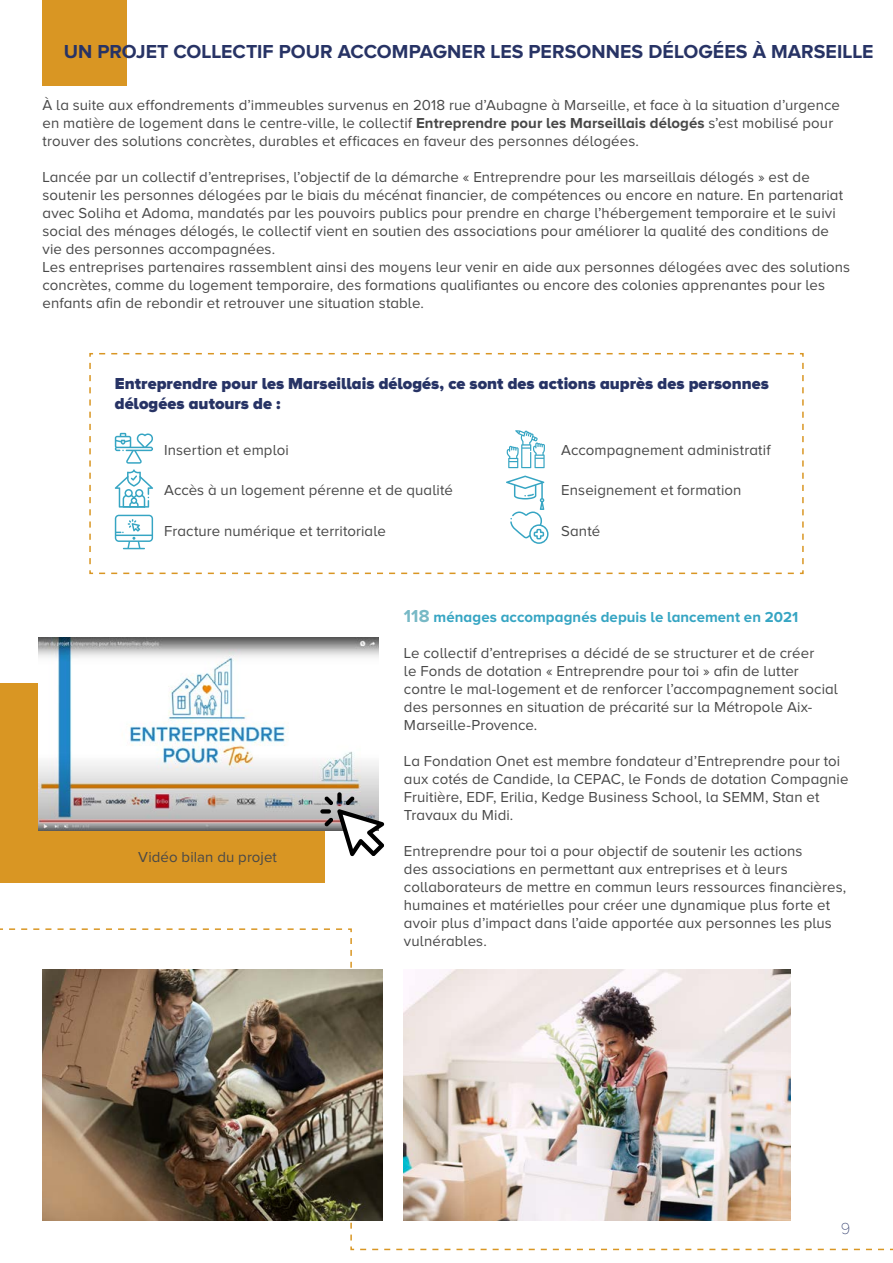
<style>
.page{position:relative;width:893px;height:1263px;background:#fff}
.page>*{position:absolute;margin:0;border:0;box-sizing:border-box;transform-origin:0 0}
.t1{font:700 19.5px "Proxima Nova A";color:#273365}
.t2{font:900 16.5px/19.8px "Proxima Nova A";color:#273365}
.t3{font:100 16.5px "Proxima Nova T";color:#273365}
.t4{font:15px/18px "Proxima Nova A";letter-spacing:.005em;color:#484848}
.t5{font:700 15px "Proxima Nova A";letter-spacing:.005em;color:#36a5c3}
.t6{font:15px "Proxima Nova";letter-spacing:.005em;color:#484848}
.s1{font-weight:700}
.s2{font-size:18px;color:#78b9c6}
</style>
<div class="page">
<div style="left:0;top:683px;width:325px;height:200px;background:#d99623"></div>
<img style="left:38px;top:638px;width:340px;height:192px">
<svg style="left:320px;top:792px;width:64px;height:64px"></svg>
<svg style="left:89px;top:353px;width:715px;height:222px"></svg>
<svg style="left:115px;top:515px;width:38px;height:34px"></svg>
<img style="left:0;top:928px;width:893px;height:323px">
<img style="left:43px;top:969px;width:340px;height:251px">
<div style="left:43px;top:0;width:84px;height:85px;background:#d99623"></div>
<h1 class="t1" style="left:64px;top:41px;width:811px">UN PROJET COLLECTIF POUR ACCOMPAGNER LES PERSONNES DÉLOGÉES À MARSEILLE</h1>
<p class="t4" style="left:43px;top:96px;width:799px">À la suite aux effondrements d’immeubles survenus en 2018 rue d’Aubagne à Marseille, et face à la situation d’urgence en matière de logement dans le centre-ville, le collectif <span class="s1">Entreprendre pour les Marseillais délogés</span> s’est mobilisé pour trouver des solutions concrètes, durables et efficaces en faveur des personnes délogées.</p>
<p class="t4" style="left:43px;top:168px;width:809px">Lancée par un collectif d’entreprises, l’objectif de la démarche « Entreprendre pour les marseillais délogés » est de soutenir les personnes délogées par le biais du mécénat financier, de compétences ou encore en nature. En partenariat avec Soliha et Adoma, mandatés par les pouvoirs publics pour prendre en charge l’hébergement temporaire et le suivi social des ménages délogés, le collectif vient en soutien des associations pour améliorer la qualité des conditions de vie des personnes accompagnées.<br>Les entreprises partenaires rassemblent ainsi des moyens leur venir en aide aux personnes délogées avec des solutions concrètes, comme du logement temporaire, des formations qualifiantes ou encore des colonies apprenantes pour les enfants afin de rebondir et retrouver une situation stable.</p>
<p class="t2" style="left:115px;top:375px;width:655px">Entreprendre pour les Marseillais délogés, ce sont des actions auprès des personnes délogées autours de :</p>
<p class="t4" style="left:164px;top:441px;width:126px">Insertion et emploi</p>
<p class="t4" style="left:164px;top:481px;width:290px">Accès à un logement pérenne et de qualité</p>
<p class="t4" style="left:164px;top:522px;width:223px">Fracture numérique et territoriale</p>
<p class="t4" style="left:561px;top:441px;width:211px">Accompagnement administratif</p>
<p class="t4" style="left:561px;top:481px;width:182px">Enseignement et formation</p>
<p class="t4" style="left:561px;top:522px;width:40px">Santé</p>
<p class="t6" style="left:138px;top:851px;width:140px">Vidéo bilan du projet</p>
<p class="t5" style="left:404px;top:609px;width:396px"><span class="s2">118</span> ménages accompagnés depuis le lancement en 2021</p>
<p class="t4" style="left:404px;top:644px;width:435px">Le collectif d’entreprises a décidé de se structurer et de créer<br>le Fonds de dotation « Entreprendre pour toi » afin de lutter contre le mal-logement et de renforcer l’accompagnement social des personnes en situation de précarité sur la Métropole Aix-Marseille-Provence.</p>
<p class="t4" style="left:404px;top:752px;width:446px">La Fondation Onet est membre fondateur d’Entreprendre pour toi aux cotés de Candide, la CEPAC, le Fonds de dotation Compagnie Fruitière, EDF, Erilia, Kedge Business School, la SEMM, Stan et Travaux du Midi.</p>
<p class="t4" style="left:404px;top:842px;width:444px">Entreprendre pour toi a pour objectif de soutenir les actions<br>des associations en permettant aux entreprises et à leurs collaborateurs de mettre en commun leurs ressources financières, humaines et matérielles pour créer une dynamique plus forte et avoir plus d’impact dans l’aide apportée aux personnes les plus vulnérables.</p>
<p class="t3" style="left:841px;top:1221px;width:11px">9</p>
</div>
